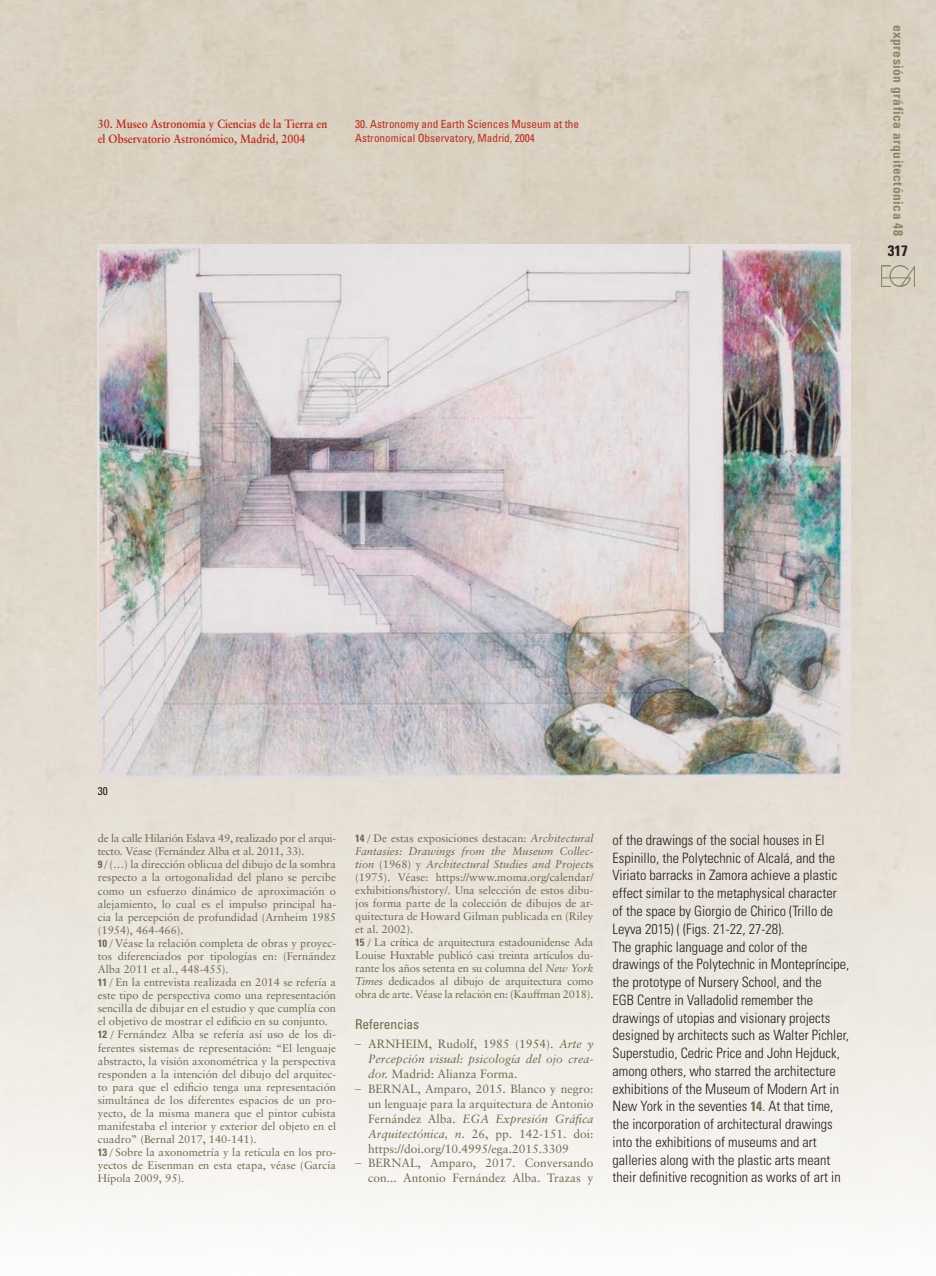
<style>
.page{position:relative;width:936px;height:1276px;background:#fff}
.page>*{position:absolute;margin:0;border:0;box-sizing:border-box;transform-origin:0 0}
.t1{font:700 condensed 15px "Univers";color:#231f20}
.t2{font:300 condensed 14.25px/17.7px "Univers";color:#231f20}
.t3{font:700 condensed 13.5px "Univers";letter-spacing:.035em;color:#8a8768}
.t4{font:condensed 13.5px "Univers";letter-spacing:-.01em;color:#6d6a4a}
.t5{font:12px/15px "Sabon";color:#6d6a4a;text-align:justify}
.t6{font:italic 12px/15px "Sabon";color:#6d6a4a;text-align:justify}
.t7{font:700 12px/14.2px "Sabon";color:#c02d19;scale:.9 1}
.t8{font:condensed 11.25px/14.2px "Univers";color:#c02d19}
.PIES_DE_FOTO_INGLES{font:condensed 11.25px "Univers";color:#231f20}
.Endnote_text{font:11.1px/13px "Sabon";color:#6d6a4a;text-align:justify}
.Endnote_text-2{font:11.1px/13px "Sabon";letter-spacing:-.025em;color:#6d6a4a}
.s1{font-family:"Univers";font-weight:700;font-stretch:condensed;font-size:10.5px}
.s2{font-family:"Univers";font-weight:300;font-stretch:condensed;font-size:10.5px}
.s3{font-style:italic}
.s4{font-family:"Univers";font-weight:300;font-style:normal;font-stretch:condensed}
.s5{font-style:normal}
.s6{font-family:"Univers";font-weight:300;font-stretch:condensed}
.s7{font-weight:700;font-size:13.5px;color:#6d6a4a}
</style>
<div class="page">
<img style="left:0;top:0;width:935px;height:1219px">
<img style="left:880px;top:265px;width:34px;height:21px">
<img style="left:98px;top:244px;width:752px;height:535px">
<p class="t7" style="left:98px;top:117px;width:256px">30. Museo Astronomía y Ciencias de la Tierra en el Observatorio Astronómico, Madrid, 2004</p>
<p class="t8" style="left:355px;top:117px;width:225px">30. Astronomy and Earth Sciences Museum at the<br>Astronomical Observatory, Madrid, 2004</p>
<p class="t3" style="left:906px;top:25px;width:213px;rotate:90deg">expresión gráfica arquitectónica 48</p>
<p class="t1" style="left:887px;top:242px;width:21px">317</p>
<p class="PIES_DE_FOTO_INGLES" style="left:98px;top:783px;width:11px">30</p>
<p class="Endnote_text-2" style="left:98px;top:831px;width:240px">de la calle Hilarión Eslava 49, realizado por el arqui&shy;tecto. Véase (Fernández Alba et al. 2011, 33).</p>
<p class="Endnote_text" style="left:98px;top:858px;width:240px"><span class="s1">9</span> <span class="s2">/</span> (…) la dirección oblicua del dibujo de la sombra respecto a la ortogonalidad del plano se percibe como un esfuerzo dinámico de aproximación o alejamiento, lo cual es el impulso principal ha&shy;cia la percepción de profundidad (Arnheim 1985 (1954), 464-466).</p>
<p class="Endnote_text" style="left:98px;top:936px;width:240px"><span class="s1">10</span> <span class="s2">/</span> Véase la relación completa de obras y proyec&shy;tos diferenciados por tipologías en: (Fernández Alba 2011 et al., 448-455).</p>
<p class="Endnote_text" style="left:98px;top:975px;width:240px"><span class="s1">11</span> <span class="s2">/</span> En la entrevista realizada en 2014 se refería a este tipo de perspectiva como una representación sencilla de dibujar en el estudio y que cumplía con el objetivo de mostrar el edificio en su conjunto.</p>
<p class="Endnote_text" style="left:98px;top:1028px;width:240px"><span class="s1">12</span> <span class="s2">/</span> Fernández Alba se refería así uso de los di&shy;ferentes sistemas de representación: “El lenguaje abstracto, la visión axonométrica y la perspectiva responden a la intención del dibujo del arquitec&shy;to para que el edificio tenga una representación simultánea de los diferentes espacios de un pro&shy;yecto, de la misma manera que el pintor cubista manifestaba el interior y exterior del objeto en el cuadro” (Bernal 2017, 140-141).</p>
<p class="Endnote_text" style="left:98px;top:1145px;width:240px"><span class="s1">13</span> <span class="s2">/</span> Sobre la axonometría y la retícula en los pro&shy;yectos de Eisenman en esta etapa, véase (García Hípola 2009, 95).</p>
<p class="Endnote_text" style="left:355px;top:831px;width:240px"><span class="s1">14</span> <span class="s2">/</span> De estas exposiciones destacan: <span class="s3">Architectural Fantasies: Drawings from the Museum Collec&shy;tion</span> (1968) y <span class="s3">Architectural Studies and Project</span>s (1975). Véase: https://www.moma.org/calendar/ exhibitions/history/. Una selección de estos dibu&shy;jos forma parte de la colección de dibujos de ar&shy;quitectura de Howard Gilman publicada en (Riley et al. 2002).</p>
<p class="Endnote_text" style="left:355px;top:935px;width:240px"><span class="s1">15</span> <span class="s2">/</span> La crítica de arquitectura estadounidense Ada Louise Huxtable publicó casi treinta artículos du&shy;rante los años setenta en su columna del <span class="s3">New York Times</span> dedicados al dibujo de arquitectura como obra de arte. Véase la relación en: (Kauffman 2018).</p>
<p class="t4" style="left:355px;top:1015px;width:65px">Referencias</p>
<p class="t6" style="left:368px;top:1036px;width:227px;text-indent:-13px"><span class="s4">–</span> <span class="s5">ARNHEIM, Rudolf, 1985 (1954).</span> Arte y Percepción visual: psicología del ojo crea&shy;dor. <span class="s5">Madrid: Alianza Forma.</span></p>
<p class="t5" style="left:368px;top:1081px;width:227px;text-indent:-13px"><span class="s6">–</span> BERNAL, Amparo, 2015. Blanco y negro: un lenguaje para la arquitectura de Antonio Fernández Alba. <span class="s3">EGA Expresión Gráfica Arquitectónica, n.</span> 26, pp. 142-151. doi: https://doi.org/10.4995/ega.2015.3309</p>
<p class="t5" style="left:355px;top:1155px;width:240px;text-align:right"><span class="s6">–</span> BERNAL, Amparo, 2017. Conversando con... Antonio Fernández Alba. Trazas y</p>
<p class="t2" style="left:612px;top:831px;width:226px">of the drawings of the social houses in El Espinillo, the Polytechnic of Alcalá, and the Viriato barracks in Zamora achieve a plastic effect similar to the metaphysical character of the space by Giorgio de Chirico (Trillo de Leyva 2015) ( (Figs. 21-22, 27-28).</p>
<p class="t2" style="left:612px;top:937px;width:238px">The graphic language and color of the drawings of the Polytechnic in Montepríncipe, the prototype of Nursery School, and the<br>EGB Centre in Valladolid remember the drawings of utopias and visionary projects designed by architects such as Walter Pichler, Superstudio, Cedric Price and John Hejduck, among others, who starred the architecture exhibitions of the Museum of Modern Art in New York in the seventies <span class="s7">14</span>. At that time, the incorporation of architectural drawings into the exhibitions of museums and art galleries along with the plastic arts meant their definitive recognition as works of art in</p>
</div>
